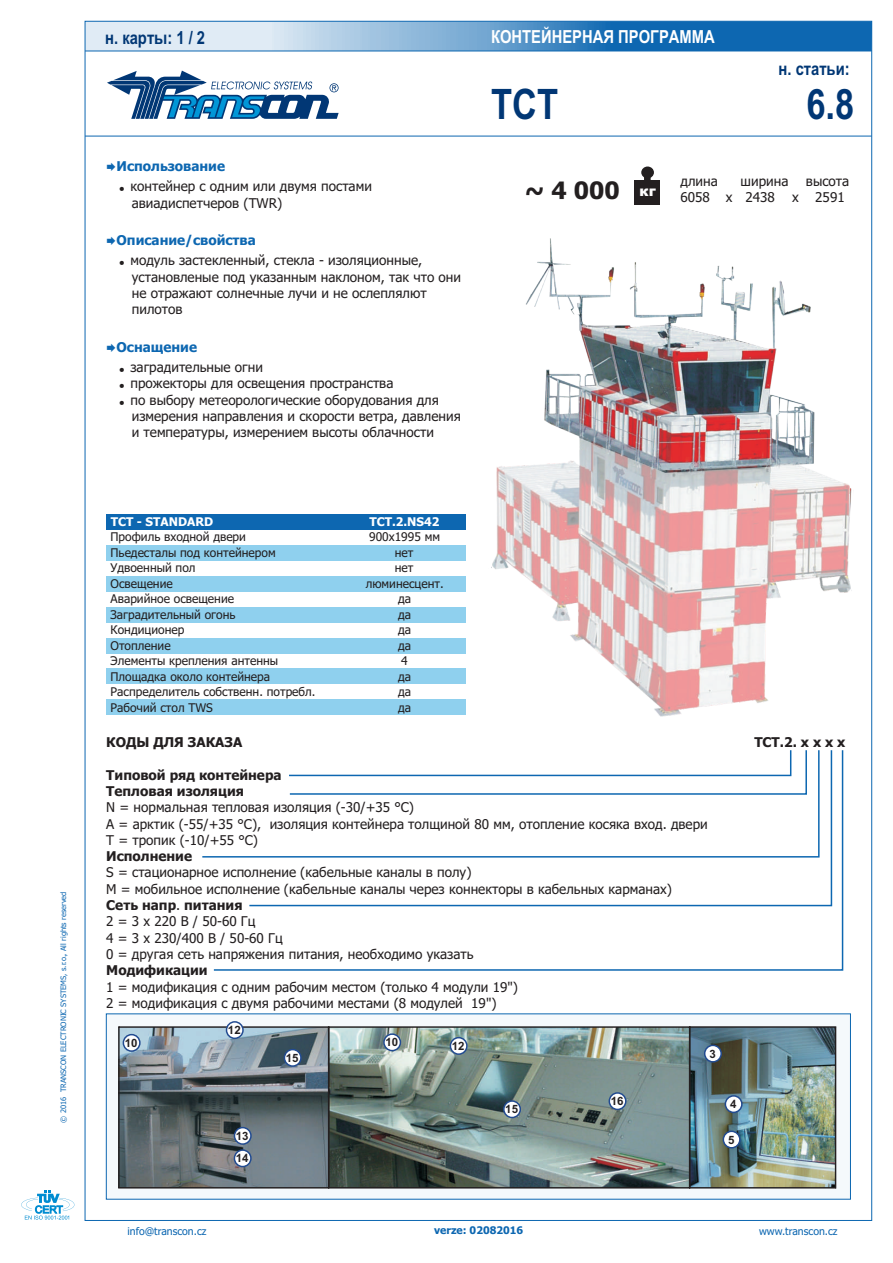
<style>
.page{position:relative;width:893px;height:1263px;background:#fff}
.page>*{position:absolute;margin:0;border:0;box-sizing:border-box;transform-origin:0 0}
.t1{font:700 42px "Arial Narrow";color:#013775}
.t2{font:700 24px "Tahoma";color:#231f20}
.t3{font:700 18px "Arial Narrow";color:#fff}
.t4{font:700 18px "Arial Narrow";color:#013775}
.t5{font:13.5px/16.4px "Tahoma";color:#231f20}
.t6{font:700 13.5px/16.4px "Tahoma";color:#231f20}
.t7{font:700 13.5px "Tahoma";color:#0d67b1}
.t8{font:12px "Tahoma";color:#231f20}
.t9{font:700 12px "Tahoma";color:#fff}
.t10{font:700 11.4px/22.5px "Arial";color:#231f20}
.t11{font:10.5px "Tahoma";color:#0d67b1}
.t12{font:700 10.5px "Tahoma";color:#0d67b1}
.t13{font:7.5px "Tahoma";color:#0d67b1}
.s1{font-family:"Arial";font-weight:900;font-size:14.4px;color:#fff}
.s2{font-weight:700}
</style>
<div class="page">
<svg style="left:21px;top:1191px;width:53px;height:29px"></svg>
<svg style="left:85px;top:21px;width:787px;height:30px;background:#6ca2cf"></svg>
<svg style="left:107px;top:71px;width:232px;height:48px"></svg>
<hr style="left:85px;top:136px;width:787px;height:1px;background:#0d67b1">
<hr style="left:85px;top:51px;width:787px;height:1px;background:#0d67b1">
<img style="left:491px;top:239px;width:361px;height:352px">
<img style="left:492px;top:421px;width:359px;height:296px">
<svg style="left:106px;top:1013px;width:745px;height:186px;fill:#f5f9fc"></svg>
<svg style="left:118px;top:1026px;width:210px;height:162px;background:#6a777d"></svg>
<img style="left:328px;top:1026px;width:361px;height:162px">
<img style="left:689px;top:1026px;width:147px;height:162px">
<div style="left:234px;top:1127px;width:18px;height:18px;background:#fff;border:2px solid #224b91;border-radius:50%"></div>
<div style="left:234px;top:1149px;width:18px;height:18px;background:#fff;border:2px solid #224b91;border-radius:50%"></div>
<div style="left:284px;top:1049px;width:18px;height:18px;background:#fff;border:2px solid #224b91;border-radius:50%"></div>
<div style="left:226px;top:1021px;width:18px;height:18px;background:#fff;border:2px solid #224b91;border-radius:50%"></div>
<div style="left:123px;top:1034px;width:18px;height:18px;background:#fff;border:2px solid #224b91;border-radius:50%"></div>
<div style="left:383px;top:1033px;width:18px;height:18px;background:#fff;border:2px solid #224b91;border-radius:50%"></div>
<div style="left:450px;top:1037px;width:18px;height:18px;background:#fff;border:2px solid #224b91;border-radius:50%"></div>
<div style="left:503px;top:1100px;width:18px;height:18px;background:#fff;border:2px solid #224b91;border-radius:50%"></div>
<div style="left:609px;top:1092px;width:17px;height:18px;background:#fff;border:2px solid #224b91;border-radius:50%"></div>
<div style="left:704px;top:1044px;width:18px;height:18px;background:#fff;border:2px solid #224b91;border-radius:50%"></div>
<div style="left:725px;top:1095px;width:18px;height:18px;background:#fff;border:2px solid #224b91;border-radius:50%"></div>
<div style="left:723px;top:1130px;width:18px;height:18px;background:#fff;border:2px solid #224b91;border-radius:50%"></div>
<svg style="left:212px;top:750px;width:632px;height:221px"></svg>
<svg style="left:288px;top:750px;width:520px;height:45px"></svg>
<div style="left:634px;top:181px;width:26px;height:24px;background:#231f20"></div>
<div style="left:644px;top:175px;width:7px;height:9px;background:#231f20"></div>
<div style="left:641px;top:167px;width:13px;height:11px;background:#231f20;border-radius:50%"></div>
<div style="left:106px;top:514px;width:360px;height:15px;background:#0d67b1"></div>
<div style="left:106px;top:545px;width:360px;height:15px;background:#8fd0ee"></div>
<div style="left:106px;top:576px;width:360px;height:15px;background:#8fd0ee"></div>
<div style="left:106px;top:607px;width:360px;height:15px;background:#8fd0ee"></div>
<div style="left:106px;top:638px;width:360px;height:15px;background:#8fd0ee"></div>
<div style="left:106px;top:668px;width:360px;height:16px;background:#8fd0ee"></div>
<div style="left:106px;top:699px;width:360px;height:16px;background:#8fd0ee"></div>
<p class="t13" style="left:60px;top:1123px;width:233px;rotate:-90deg">© 2016 TRANSCON ELECTRONIC SYSTEMS, s.r.o., All rights reserved</p>
<h3 class="t4" style="left:105px;top:30px;width:101px">н. карты: 1 / 2</h3>
<p class="t7" style="left:117px;top:161px;width:110px">Использование</p>
<p class="t5" style="left:130px;top:179px;width:243px">контейнер с одним или двумя постами авиадиспетчеров (TWR)</p>
<p class="t7" style="left:117px;top:235px;width:141px">Описание/свойства</p>
<p class="t5" style="left:130px;top:253px;width:332px">модуль застекленный, стекла - изоляционные, установленые под указанным наклоном, так что они не отражают солнечные лучи и не ослеплялют пилотов</p>
<p class="t7" style="left:117px;top:341px;width:82px">Оснащение</p>
<p class="t5" style="left:130px;top:360px;width:332px">заградительные огни<br>прожекторы для освещения пространства<br>по выбору метеорологические оборудования для измерения направления и скорости ветра, давления и температуры, измерением высоты облачности</p>
<p class="t9" style="left:111px;top:516px;width:104px">TCT - STANDARD</p>
<p class="t9" style="left:369px;top:516px;width:71px">TCT.2.NS42</p>
<p class="t8" style="left:111px;top:532px;width:137px">Профиль входной двери</p>
<p class="t8" style="left:369px;top:532px;width:72px">900x1995 мм</p>
<p class="t8" style="left:111px;top:547px;width:167px">Пьедесталы под контейнером</p>
<p class="t8" style="left:395px;top:547px;width:20px">нет</p>
<p class="t8" style="left:111px;top:563px;width:87px">Удвоенный пол</p>
<p class="t8" style="left:395px;top:563px;width:20px">нет</p>
<p class="t8" style="left:111px;top:578px;width:64px">Освещение</p>
<p class="t8" style="left:366px;top:578px;width:80px">люминесцент.</p>
<p class="t8" style="left:111px;top:594px;width:125px">Аварийное освещение</p>
<p class="t8" style="left:398px;top:594px;width:14px">да</p>
<p class="t8" style="left:111px;top:610px;width:127px">Заградительный огонь</p>
<p class="t8" style="left:398px;top:610px;width:14px">да</p>
<p class="t8" style="left:111px;top:625px;width:75px">Кондиционер</p>
<p class="t8" style="left:398px;top:625px;width:14px">да</p>
<p class="t8" style="left:111px;top:641px;width:62px">Отопление</p>
<p class="t8" style="left:398px;top:641px;width:14px">да</p>
<p class="t8" style="left:111px;top:656px;width:169px">Элементы крепления антенны</p>
<p class="t8" style="left:401px;top:656px;width:8px">4</p>
<p class="t8" style="left:111px;top:671px;width:161px">Площадка около контейнера</p>
<p class="t8" style="left:398px;top:672px;width:14px">да</p>
<p class="t8" style="left:111px;top:687px;width:206px">Распределитель собственн. потребл.</p>
<p class="t8" style="left:398px;top:687px;width:14px">да</p>
<p class="t8" style="left:111px;top:702px;width:104px">Рабочий стол TWS</p>
<p class="t8" style="left:398px;top:702px;width:14px">да</p>
<h3 class="t3" style="left:491px;top:30px;width:225px">КОНТЕЙНЕРНАЯ ПРОГРАММА</h3>
<h3 class="t4" style="left:779px;top:62px;width:73px">н. статьи:</h3>
<h1 class="t1" style="left:491px;top:88px;width:68px">TCT</h1>
<h1 class="t1" style="left:806px;top:88px;width:49px">6.8</h1>
<h2 class="t2" style="left:525px;top:181px;width:133px">~ 4 000 <span class="s1">кг</span></h2>
<p class="t5" style="left:680px;top:174px;width:39px">длина</p>
<p class="t5" style="left:741px;top:174px;width:49px">ширина</p>
<p class="t5" style="left:806px;top:174px;width:45px">высота</p>
<p class="t5" style="left:680px;top:190px;width:96px">6058 x 2438</p>
<p class="t5" style="left:792px;top:190px;width:54px">x 2591</p>
<p class="t6" style="left:106px;top:735px;width:137px">КОДЫ ДЛЯ ЗАКАЗА</p>
<p class="t6" style="left:754px;top:735px;width:93px">TCT.2. x x x x</p>
<p class="t6" style="left:106px;top:768px;width:177px">Типовой ряд контейнера<br>Тепловая изоляция</p>
<p class="t5" style="left:106px;top:800px;width:603px">N = нормальная тепловая изоляция (-30/+35 °C)<br>A = арктик (-55/+35 °C), изоляция контейнера толщиной 80 мм, отопление косяка вход. двери<br>T = тропик (-10/+55 °C)</p>
<p class="t6" style="left:106px;top:849px;width:87px">Исполнение</p>
<p class="t5" style="left:106px;top:865px;width:567px">S = стационарное исполнение (кабельные каналы в полу)<br>M = мобильное исполнение (кабельные каналы через коннекторы в кабельных карманах)<br><span class="s2">Сеть напр</span>. <span class="s2">питания<br></span>2 = 3 x 220 В / 50-60 Гц<br>4 = 3 x 230/400 В / 50-60 Гц<br>0 = другая сеть напряжения питания, необходимо указать</p>
<p class="t6" style="left:106px;top:963px;width:103px">Модификации</p>
<p class="t5" style="left:106px;top:979px;width:413px">1 = модификация с одним рабочим местом (только 4 модули 19")<br>2 = модификация с двумя рабочими местами (8 модулей 19")</p>
<p class="t10" style="left:228px;top:1020px;width:14px">12</p>
<p class="t10" style="left:125px;top:1033px;width:14px">10</p>
<p class="t10" style="left:385px;top:1032px;width:14px">10</p>
<p class="t10" style="left:452px;top:1036px;width:14px">12</p>
<p class="t10" style="left:236px;top:1126px;width:14px">13<br>14</p>
<p class="t10" style="left:286px;top:1048px;width:14px">15</p>
<p class="t10" style="left:505px;top:1099px;width:14px">15</p>
<p class="t10" style="left:611px;top:1091px;width:14px">16</p>
<p class="t10" style="left:709px;top:1043px;width:8px">3</p>
<p class="t10" style="left:730px;top:1094px;width:8px">4</p>
<p class="t10" style="left:728px;top:1129px;width:8px">5</p>
<p class="t11" style="left:128px;top:1227px;width:81px">info@transcon.cz</p>
<p class="t12" style="left:434px;top:1226px;width:91px">verze: 02082016</p>
<p class="t11" style="left:759px;top:1227px;width:80px">www.transcon.cz</p>
</div>
